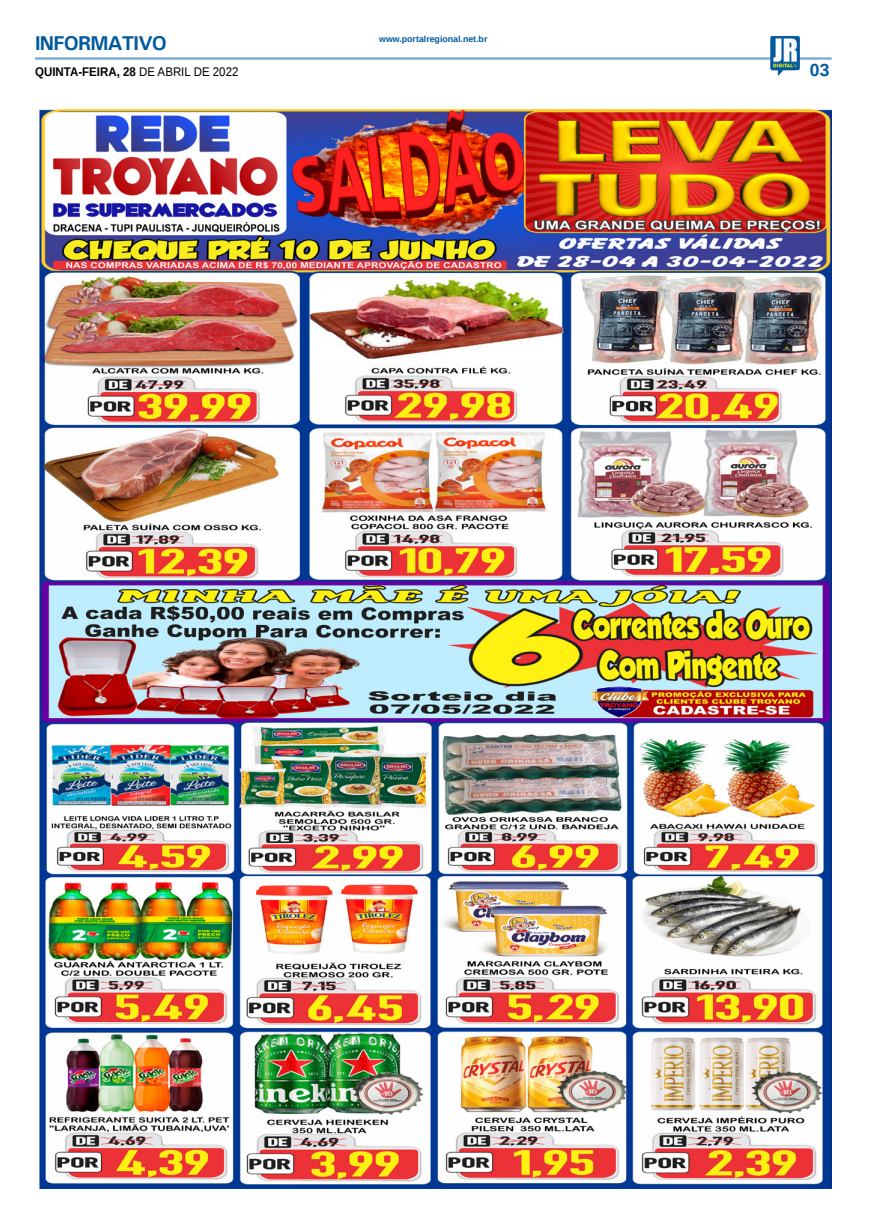
<style>
.page{position:relative;width:869px;height:1223px;background:#fff}
.page>*{position:absolute;margin:0;border:0;box-sizing:border-box;transform-origin:0 0}
.TITULO_PG{font:700 20px "Univers";letter-spacing:-.04em;color:#005a9e}
.TÍTULO{font:700 17.5px "Liberation Sans";color:#005a9e}
.DATA_PG{font:700 12.5px "Liberation Sans";color:#000;scale:.92 1}
.DATA_PG-2{font:700 8.75px "Liberation Sans";color:#005a9e}
.s1{font-weight:400}
</style>
<div class="page">
<hr style="left:35px;top:57px;width:796px;height:3px;background:#005a9e">
<img style="left:769px;top:36px;width:30px;height:40px">
<img style="left:39px;top:110px;width:792px;height:1078px">
<p class="TITULO_PG" style="left:35px;top:31px;width:133px">INFORMATIVO</p>
<p class="DATA_PG" style="left:35px;top:63px;width:222px">QUINTA-FEIRA, 28 <span class="s1">DE ABRIL DE 2022</span></p>
<p class="DATA_PG-2" style="left:379px;top:33px;width:110px">www.portalregional.net.br</p>
<p class="TÍTULO" style="left:809px;top:58px;width:21px">03</p>
</div>
